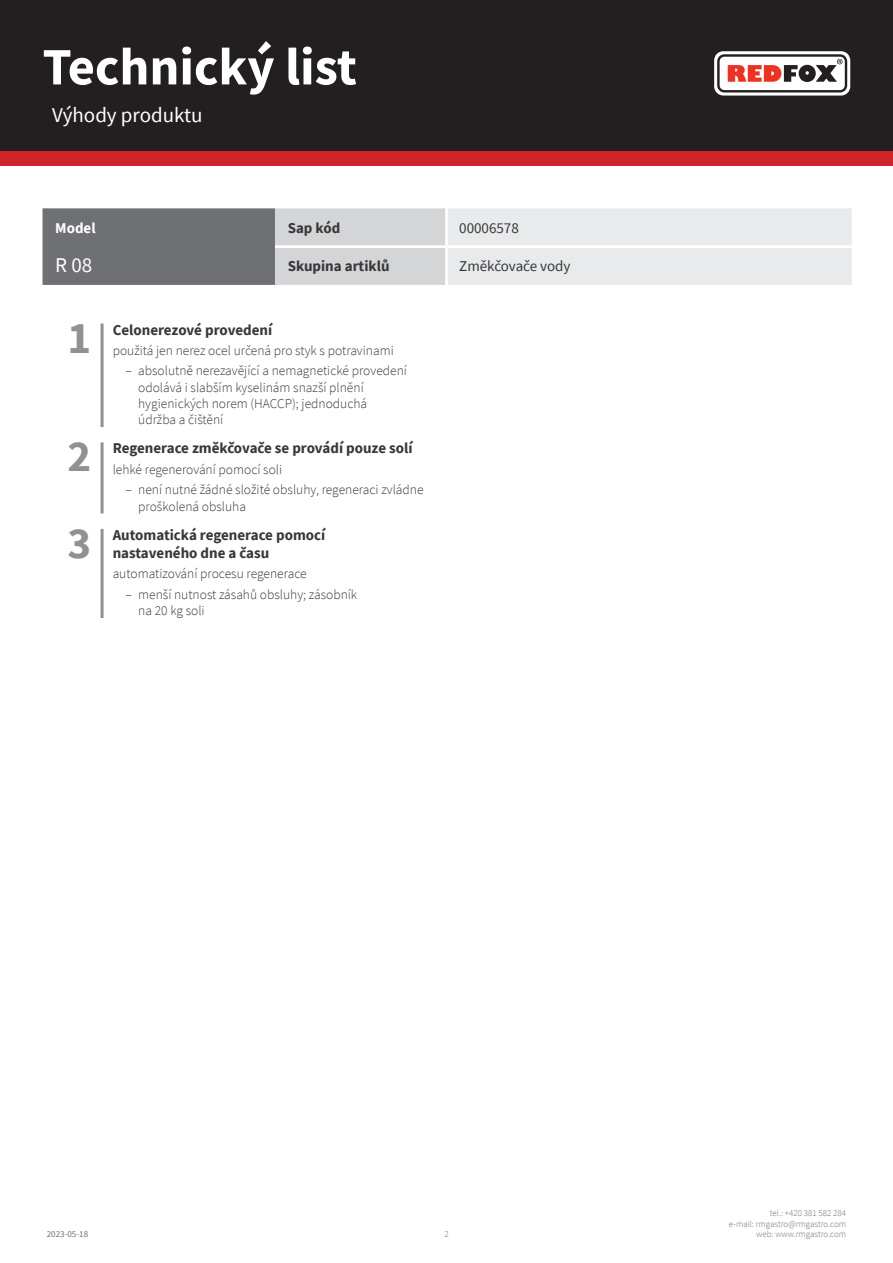
<style>
.page{position:relative;width:893px;height:1263px;background:#fff}
.page>*{position:absolute;margin:0;border:0;box-sizing:border-box;transform-origin:0 0}
.t1{font:700 52.5px "Source Sans Pro";color:#fff}
.TraitNr{font:700 45px "Source Sans Pro";color:#8f9194}
.kapitola{font:21px "Source Sans Pro";color:#fff}
.tabulka_-_headline{font:21px "Source Sans Pro";color:#fff}
.TraitParameter{font:700 15px/18px "Source Sans Pro";color:#383839}
.tabulka_-_text{font:15px "Source Sans Pro";color:#383839}
.tabulka_-_text-2{font:700 15px "Source Sans Pro";color:#383839}
.tabulka_-_text-3{font:700 15px "Source Sans Pro";color:#fff}
.TraitAdventage{font:300 13.5px/16.2px "Source Sans Pro";color:#383839}
.t2{font:300 9px/10.8px "Source Sans Pro";color:#6f7073;text-align:right}
.t3{font:9px "Source Sans Pro";color:#6f7073}
</style>
<div class="page">
<div style="left:0;top:0;width:893px;height:166px;background:#d1232a"></div>
<div style="left:0;top:0;width:893px;height:151px;background:#231f20"></div>
<svg style="left:714px;top:51px;width:136px;height:45px"></svg>
<hr style="left:101px;top:323px;width:3px;height:104px;background:#8f9194">
<hr style="left:101px;top:442px;width:3px;height:72px;background:#8f9194">
<hr style="left:101px;top:529px;width:3px;height:89px;background:#8f9194">
<svg style="left:43px;top:208px;width:809px;height:77px;background:#c0c1c3"></svg>
<hr style="left:445px;top:208px;width:3px;height:37px;background:#fff">
<hr style="left:275px;top:245px;width:171px;height:3px;background:#fff">
<hr style="left:446px;top:245px;width:406px;height:3px;background:#fff">
<hr style="left:445px;top:248px;width:3px;height:37px;background:#fff">
<h1 class="t1" style="left:43px;top:31px;width:316px">Technický list</h1>
<p class="kapitola" style="left:52px;top:101px;width:152px">Výhody produktu</p>
<p class="tabulka_-_text-3" style="left:55px;top:218px;width:42px">Model</p>
<p class="tabulka_-_text-2" style="left:288px;top:218px;width:54px">Sap kód</p>
<p class="tabulka_-_text" style="left:459px;top:219px;width:61px">00006578</p>
<p class="tabulka_-_headline" style="left:55px;top:251px;width:39px">R 08</p>
<p class="tabulka_-_text-2" style="left:288px;top:256px;width:103px">Skupina artiklů</p>
<p class="tabulka_-_text" style="left:459px;top:257px;width:113px">Změkčovače vody</p>
<p class="TraitNr" style="left:68px;top:307px;width:25px">1</p>
<p class="TraitParameter" style="left:113px;top:320px;width:161px">Celonerezové provedení</p>
<p class="TraitAdventage" style="left:113px;top:342px;width:283px">použitá jen nerez ocel určená pro styk s potravinami</p>
<p class="TraitAdventage" style="left:138px;top:363px;width:270px;text-indent:-13px">– absolutně nerezavějící a nemagnetické provedení odolává i slabším kyselinám snazší plnění hygienických norem (HACCP); jednoduchá údržba a čištění</p>
<p class="TraitNr" style="left:68px;top:426px;width:25px">2</p>
<p class="TraitParameter" style="left:113px;top:439px;width:301px">Regenerace změkčovače se provádí pouze solí</p>
<p class="TraitAdventage" style="left:113px;top:461px;width:171px">lehké regenerování pomocí soli</p>
<p class="TraitAdventage" style="left:138px;top:482px;width:287px;text-indent:-13px">– není nutné žádné složité obsluhy, regeneraci zvládne proškolená obsluha</p>
<p class="TraitNr" style="left:68px;top:512px;width:25px">3</p>
<p class="TraitParameter" style="left:113px;top:526px;width:214px">Automatická regenerace pomocí nastaveného dne a času</p>
<p class="TraitAdventage" style="left:113px;top:566px;width:196px">automatizování procesu regenerace</p>
<p class="TraitAdventage" style="left:138px;top:586px;width:221px;text-indent:-13px">– menší nutnost zásahů obsluhy; zásobník na 20 kg soli</p>
<p class="t3" style="left:47px;top:1229px;width:43px">2023-05-18</p>
<p class="t2" style="left:444px;top:1229px;width:6px">2</p>
<p class="t2" style="left:729px;top:1207px;width:119px">tel.: +420 381 582 284<br>e-mail: rmgastro@rmgastro.com web: www.rmgastro.com</p>
</div>
